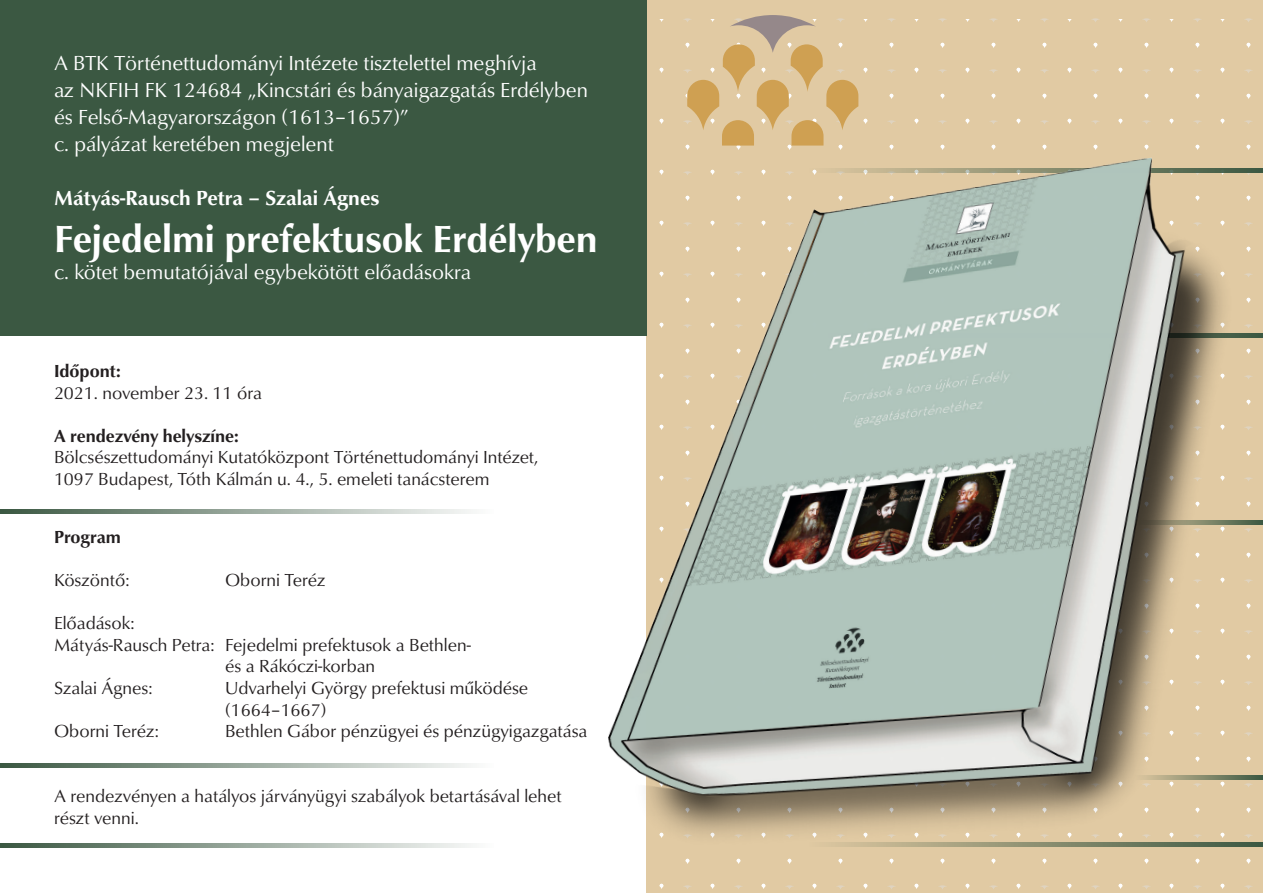
<style>
.page{position:relative;width:1263px;height:893px;background:#fff}
.page>*{position:absolute;margin:0;border:0;box-sizing:border-box;transform-origin:0 0}
.t1{font:700 39px "Classico URW";color:#fff}
.t2{font:21px/27px "Classico URW";color:#fff}
.t3{font:700 21px "Classico URW";color:#fff}
.t4{font:18px/21.6px "Classico URW";color:#231f20}
.t5{font:700 18px "Classico URW";color:#231f20}
</style>
<div class="page">
<div style="left:646px;top:7px;width:617px;height:886px;background:#e1caa3"></div>
<div style="left:0;top:0;width:646px;height:336px;background:#3b5842"></div>
<svg style="left:687px;top:15px;width:171px;height:93px"></svg>
<svg style="left:0;top:843px;width:471px;height:5px;background:#97a69a"></svg>
<svg style="left:0;top:509px;width:471px;height:5px;background:#97a69a"></svg>
<svg style="left:0;top:763px;width:471px;height:5px;background:#97a69a"></svg>
<img style="left:608px;top:108px;width:655px;height:781px">
<p class="t2" style="left:54px;top:50px;width:535px">A BTK Történettudományi Intézete tisztelettel meghívja<br>az NKFIH FK 124684 „Kincstári és bányaigazgatás Erdélyben és Felső-Magyarországon (1613–1657)”<br>c. pályázat keretében megjelent</p>
<p class="t3" style="left:54px;top:185px;width:327px">Mátyás-Rausch Petra – Szalai Ágnes</p>
<h1 class="t1" style="left:54px;top:214px;width:545px">Fejedelmi prefektusok Erdélyben</h1>
<p class="t2" style="left:54px;top:258px;width:419px">c. kötet bemutatójával egybekötött előadásokra</p>
<p class="t5" style="left:54px;top:360px;width:68px">Időpont:</p>
<p class="t4" style="left:54px;top:382px;width:209px">2021. november 23. 11 óra</p>
<p class="t5" style="left:54px;top:425px;width:186px">A rendezvény helyszíne:</p>
<p class="t4" style="left:54px;top:447px;width:486px">Bölcsészettudományi Kutatóközpont Történettudományi Intézet,<br>1097 Budapest, Tóth Kálmán u. 4., 5. emeleti tanácsterem</p>
<p class="t5" style="left:54px;top:525px;width:69px">Program</p>
<p class="t4" style="left:54px;top:569px;width:77px">Köszöntő:</p>
<p class="t4" style="left:225px;top:569px;width:102px">Oborni Teréz</p>
<p class="t4" style="left:54px;top:612px;width:82px">Előadások:</p>
<p class="t4" style="left:54px;top:634px;width:418px">Mátyás-Rausch Petra: Fejedelmi prefektusok a Bethlen-</p>
<p class="t4" style="left:225px;top:656px;width:152px">és a Rákóczi-korban</p>
<p class="t4" style="left:54px;top:677px;width:100px">Szalai Ágnes:</p>
<p class="t4" style="left:225px;top:677px;width:305px">Udvarhelyi György prefektusi működése (1664–1667)</p>
<p class="t4" style="left:54px;top:720px;width:106px">Oborni Teréz:</p>
<p class="t4" style="left:225px;top:720px;width:364px">Bethlen Gábor pénzügyei és pénzügyigazgatása</p>
<p class="t4" style="left:54px;top:785px;width:509px">A rendezvényen a hatályos járványügyi szabályok betartásával lehet részt venni.</p>
</div>
